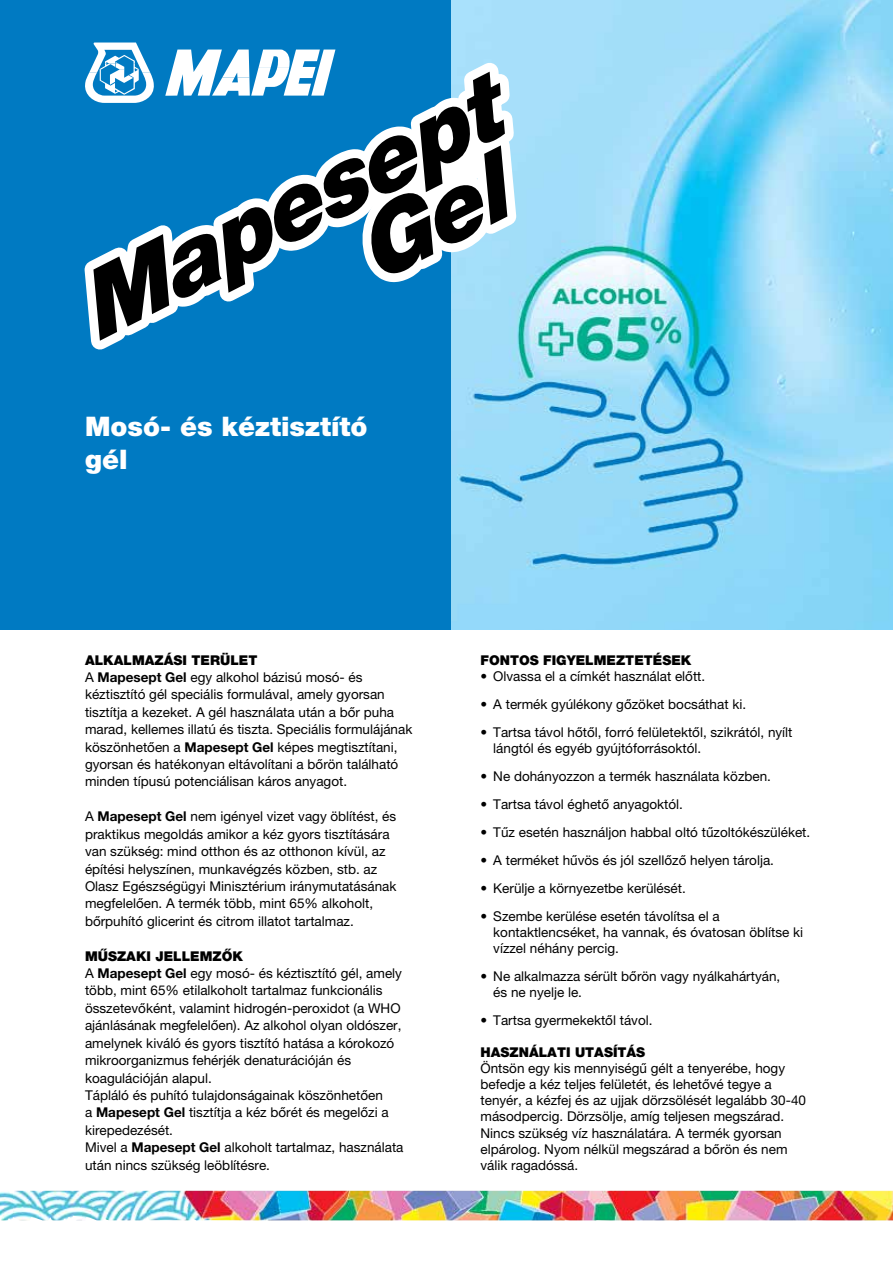
<style>
.page{position:relative;width:893px;height:1263px;background:#fff}
.page>*{position:absolute;margin:0;border:0;box-sizing:border-box;transform-origin:0 0}
.t1{font:italic 900 92.85px/74.2px "Helvetica Neue LTW1 G";color:#fff}
.t2{font:900 27px/33px "Helvetica Neue LTW1 G";color:#fff}
.t3{font:13.5px/17.4px "Helvetica Neue LTW1 G";color:#000}
.t4{font:900 13.5px "Helvetica Neue LTW1 G";color:#000}
.s1{font-weight:900}
.s2{font-weight:700}
</style>
<div class="page">
<img style="left:451px;top:0;width:442px;height:629px">
<div style="left:0;top:0;width:451px;height:629px;background:#007ac2"></div>
<img style="left:0;top:1191px;width:893px;height:29px">
<svg style="left:85px;top:43px;width:69px;height:60px"></svg>
<svg style="left:165px;top:50px;width:170px;height:46px"></svg>
<svg style="left:435px;top:144px;width:58px;height:49px"></svg>
<svg style="left:363px;top:166px;width:58px;height:50px"></svg>
<h1 class="t1" style="left:314px;top:155px;width:190px;text-indent:-273px;rotate:-27deg">Mapesept<br>Gel</h1>
<h2 class="t2" style="left:85px;top:410px;width:284px">Mosó- és kéztisztító gél</h2>
<p class="t3" style="left:85px;top:651px;width:329px"><span class="s1">ALKALMAZÁSI TERÜLET<br></span>A <span class="s2">Mapesept Gel</span> egy alkohol bázisú mosó- és kéztisztító gél speciális formulával, amely gyorsan tisztítja a kezeket. A gél használata után a bőr puha marad, kellemes illatú és tiszta. Speciális formulájának köszönhetően a <span class="s2">Mapesept Gel</span> képes megtisztítani, gyorsan és hatékonyan eltávolítani a bőrön található minden típusú potenciálisan káros anyagot.</p>
<p class="t3" style="left:85px;top:808px;width:313px">A <span class="s2">Mapesept Gel</span> nem igényel vizet vagy öblítést, és praktikus megoldás amikor a kéz gyors tisztítására van szükség: mind otthon és az otthonon kívül, az építési helyszínen, munkavégzés közben, stb. az Olasz Egészségügyi Minisztérium iránymutatásának megfelelően. A termék több, mint 65% alkoholt, bőrpuhító glicerint és citrom illatot tartalmaz.</p>
<p class="t3" style="left:85px;top:947px;width:320px"><span class="s1">MŰSZAKI JELLEMZŐK<br></span>A <span class="s2">Mapesept Gel</span> egy mosó- és kéztisztító gél, amely több, mint 65% etilalkoholt tartalmaz funkcionális összetevőként, valamint hidrogén-peroxidot (a WHO ajánlásának megfelelően). Az alkohol olyan oldószer, amelynek kiváló és gyors tisztító hatása a kórokozó mikroorganizmus fehérjék denaturációján és koagulációján alapul.<br>Tápláló és puhító tulajdonságainak köszönhetően<br>a <span class="s2">Mapesept Gel</span> tisztítja a kéz bőrét és megelőzi a kirepedezését.<br>Mivel a <span class="s2">Mapesept Gel</span> alkoholt tartalmaz, használata után nincs szükség leöblítésre.</p>
<p class="t4" style="left:480px;top:652px;width:212px">FONTOS FIGYELMEZTETÉSEK</p>
<p class="t3" style="left:480px;top:667px;width:226px">• Olvassa el a címkét használat előtt.</p>
<p class="t3" style="left:480px;top:695px;width:267px">• A termék gyúlékony gőzöket bocsáthat ki.</p>
<p class="t3" style="left:493px;top:724px;width:301px;line-height:16px;text-indent:-13px">• Tartsa távol hőtől, forró felületektől, szikrától, nyílt lángtól és egyéb gyújtóforrásoktól.</p>
<p class="t3" style="left:480px;top:767px;width:292px">• Ne dohányozzon a termék használata közben.</p>
<p class="t3" style="left:480px;top:795px;width:204px">• Tartsa távol éghető anyagoktól.</p>
<p class="t3" style="left:480px;top:823px;width:331px">• Tűz esetén használjon habbal oltó tűzoltókészüléket.</p>
<p class="t3" style="left:480px;top:851px;width:295px">• A terméket hűvös és jól szellőző helyen tárolja.</p>
<p class="t3" style="left:480px;top:879px;width:207px">• Kerülje a környezetbe kerülését.</p>
<p class="t3" style="left:493px;top:908px;width:311px;line-height:16px;text-indent:-13px">• Szembe kerülése esetén távolítsa el a kontaktlencséket, ha vannak, és óvatosan öblítse ki vízzel néhány percig.</p>
<p class="t3" style="left:493px;top:968px;width:289px;line-height:16px;text-indent:-13px">• Ne alkalmazza sérült bőrön vagy nyálkahártyán, és ne nyelje le.</p>
<p class="t3" style="left:480px;top:1011px;width:174px">• Tartsa gyermekektől távol.</p>
<p class="t4" style="left:480px;top:1044px;width:166px">HASZNÁLATI UTASÍTÁS</p>
<p class="t3" style="left:480px;top:1060px;width:327px;line-height:16px">Öntsön egy kis mennyiségű gélt a tenyerébe, hogy befedje a kéz teljes felületét, és lehetővé tegye a tenyér, a kézfej és az ujjak dörzsölését legalább 30-40 másodpercig. Dörzsölje, amíg teljesen megszárad.<br>Nincs szükség víz használatára. A termék gyorsan elpárolog. Nyom nélkül megszárad a bőrön és nem válik ragadóssá.</p>
</div>
